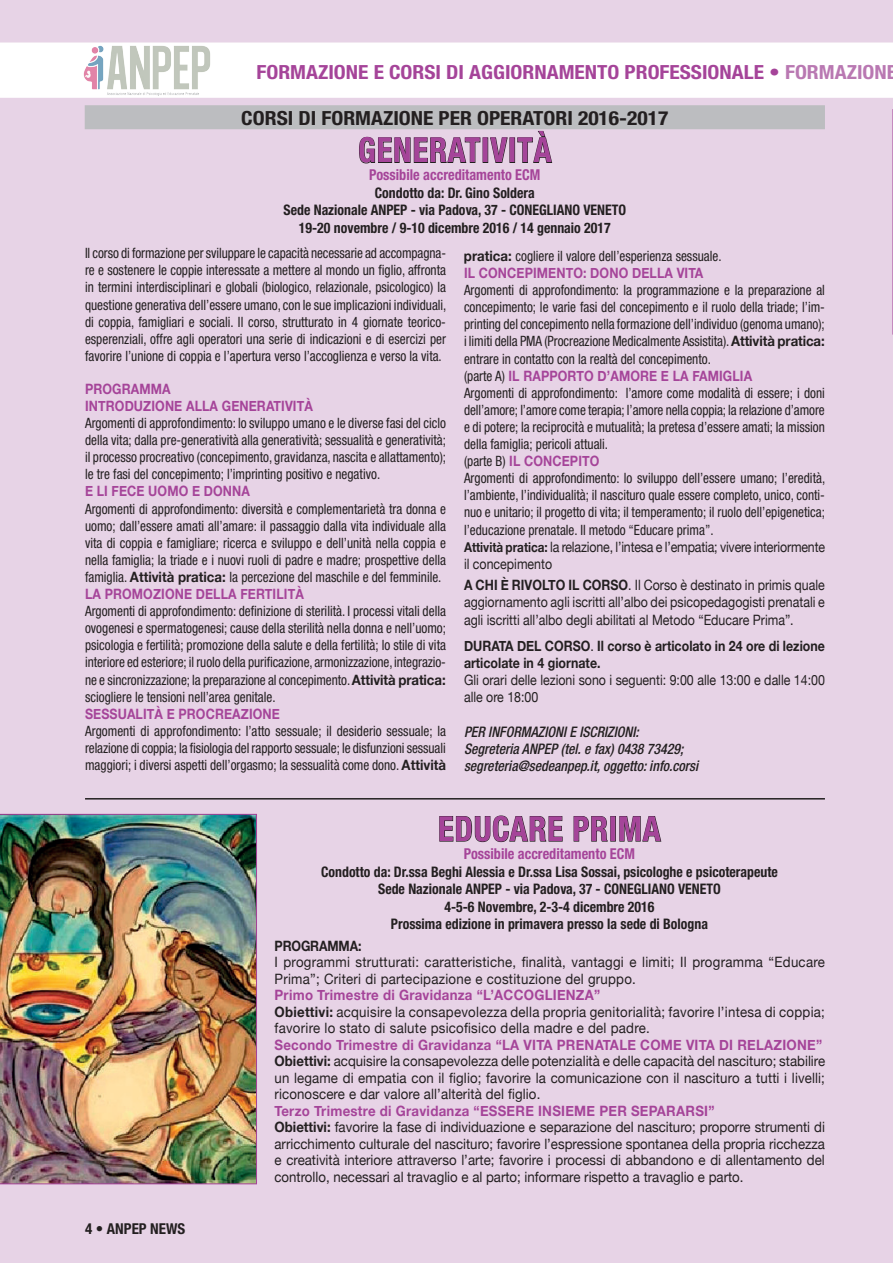
<style>
.page{position:relative;width:893px;height:1263px;background:#e7d3e6}
.page>*{position:absolute;margin:0;border:0;box-sizing:border-box;transform-origin:0 0}
.t1{font:700 condensed 34.5px "Helvetica Neue";letter-spacing:.03em;color:#a54499;scale:.93 1}
.t2{font:700 condensed 19.5px "Helvetica Neue";color:#a54499;scale:1.1 1}
.t3{font:700 condensed 19.5px "Helvetica Neue";color:#231f20;scale:1.1 1}
.t4{font:700 condensed 19.5px "Helvetica Neue";color:#b978b2;scale:1.1 1}
.t5{font:700 condensed 15px "Helvetica Neue";color:#a54499;scale:.95 1}
.t6{font:700 condensed 15px "Helvetica Neue";color:#231f20}
.t7{font:700 condensed 14.55px/17.4px "Helvetica Neue";color:#231f20;scale:.95 1}
.t8{font:italic 500 condensed 14.55px/17.4px "Helvetica Neue";color:#231f20;scale:.95 1}
.t9{font:condensed 14.25px/17.1px "Helvetica Neue";color:#231f20;text-align:justify;scale:.93 1}
.t10{font:14.25px/16.5px "Helvetica Neue";color:#231f20;scale:.93 1}
.t11{font:14.25px/16.5px "Helvetica Neue";letter-spacing:.02em;color:#231f20;scale:.93 1}
.t12{font:14.25px/17.1px "Helvetica Neue";color:#231f20;text-align:justify;scale:.87 1}
.t13{font:700 14.25px "Helvetica Neue";letter-spacing:.01em;color:#a54499;scale:.93 1}
.t14{font:700 14.25px/17.1px "Helvetica Neue";color:#231f20;scale:.87 1}
.t15{font:700 14.25px/17.1px "Helvetica Neue";letter-spacing:.01em;color:#a54499;scale:.87 1}
.s1{color:#b978b2}
.s2{font-weight:700;font-stretch:normal}
.s3{font-weight:700;font-stretch:normal;color:#a54499}
.s4{font-weight:700;font-stretch:normal;font-size:13.5px}
.s5{font-stretch:normal}
.s6{font-weight:700}
.s7{font-weight:400}
.s8{font-weight:700;color:#a54499}
</style>
<div class="page">
<div style="left:0;top:43px;width:893px;height:55px;background:#fff"></div>
<img style="left:83px;top:44px;width:129px;height:52px">
<div style="left:85px;top:105px;width:740px;height:24px;background:#bcbdc0"></div>
<svg style="left:359px;top:87px;width:122px;height:77px"></svg>
<div style="left:483px;top:137px;width:5px;height:26px;border:1px solid #231f20"></div>
<svg style="left:490px;top:137px;width:18px;height:26px"></svg>
<div style="left:509px;top:137px;width:6px;height:26px;border:1px solid #231f20"></div>
<svg style="left:517px;top:131px;width:36px;height:32px"></svg>
<svg style="left:439px;top:799px;width:124px;height:44px"></svg>
<svg style="left:573px;top:799px;width:35px;height:43px"></svg>
<div style="left:610px;top:816px;width:6px;height:25px;border:1px solid #231f20"></div>
<svg style="left:619px;top:816px;width:43px;height:26px"></svg>
<hr style="left:85px;top:798px;width:740px;height:1px;background:#231f20">
<svg style="left:892px;top:109px;width:1px;height:226px"></svg>
<img style="left:0;top:814px;width:257px;height:370px">
<h2 class="t2" style="left:256px;top:60px;width:12px">form</h2>
<h2 class="t2" style="left:306px;top:60px;width:170px">azione e corsi di aggior</h2>
<h2 class="t2" style="left:534px;top:60px;width:240px">namento professionale • <span class="s1">form</span></h2>
<h2 class="t4" style="left:835px;top:60px;width:58px">azione</h2>
<h2 class="t3" style="left:241px;top:106px;width:390px">CORSI DI FORMAZIONE PER OPERATORI 2016-2017</h2>
<h1 class="t1" style="left:358px;top:129px;width:132px">generatività</h1>
<p class="t5" style="left:369px;top:166px;width:182px">Possibile accreditamento ECM</p>
<p class="t7" style="left:284px;top:184px;width:266px;text-indent:91px">Condotto da: Dr. Gino Soldera<br>Sede Nazionale ANPEP</p>
<p class="t7" style="left:299px;top:201px;width:346px;text-indent:112px">- via Padova, 37 - CONEGLIANO VENETO<br>19-20 novembre / 9-10 dicembre 2016 / 14 gennaio 2017</p>
<p class="t9" style="left:85px;top:245px;width:390px">Il corso di formazione per sviluppare le capacità necessarie ad accompagna&shy;re e sostenere le coppie interessate a mettere al mondo un figlio, affronta in termini interdisciplinari e globali (biologico, relazionale, psicologico) la questione generativa dell’essere umano, con le sue implicazioni individuali, di coppia, famigliari e sociali. Il corso, strutturato in 4 giornate teorico&shy;esperenziali, offre agli operatori una serie di indicazioni e di esercizi per favorire l’unione di coppia e l’apertura verso l’accoglienza e verso la vita.</p>
<p class="t15" style="left:85px;top:379px;width:263px">PROGRAMMA<br>INTRODUZIONE ALLA GENERATIVITÀ</p>
<p class="t9" style="left:85px;top:414px;width:390px">Argomenti di approfondimento: lo sviluppo umano e le diverse fasi del ciclo della vita; dalla pre-generatività alla generatività; sessualità e generatività; il processo procreativo (concepimento, gravidanza, nascita e allattamento); le tre fasi del concepimento; l’imprinting positivo e negativo.</p>
<p class="t15" style="left:85px;top:482px;width:191px">E LI FECE UOMO E DONNA</p>
<p class="t9" style="left:85px;top:500px;width:390px;text-align:left">Argomenti di approfondimento: diversità e complementarietà tra donna e uomo; dall’essere amati all’amare: il passaggio dalla vita individuale alla vita di coppia e famigliare; ricerca e sviluppo e dell’unità nella coppia e nella famiglia; la triade e i nuovi ruoli di padre e madre; prospettive della famiglia. <span class="s2">Attività pratica:</span> la percezione del maschile e del femminile.<br><span class="s3">LA PROMOZIONE DELLA FERTILITÀ</span></p>
<p class="t9" style="left:85px;top:602px;width:390px">Argomenti di approfondimento: definizione di sterilità. I processi vitali della ovogenesi e spermatogenesi; cause della sterilità nella donna e nell’uomo; psicologia e fertilità; promozione della salute e della fertilità; lo stile di vita interiore ed esteriore; il ruolo della purificazione, armonizzazione, integrazio&shy;ne e sincronizzazione; la preparazione al concepimento. <span class="s2">Attività pratica: </span>sciogliere le tensioni nell’area genitale.</p>
<p class="t15" style="left:85px;top:704px;width:226px">SESSUALITÀ E PROCREAZIONE</p>
<p class="t9" style="left:85px;top:722px;width:390px">Argomenti di approfondimento: l’atto sessuale; il desiderio sessuale; la relazione di coppia; la fisiologia del rapporto sessuale; le disfunzioni sessuali maggiori; i diversi aspetti dell’orgasmo; la sessualità come dono. <span class="s2">Attività</span></p>
<p class="t9" style="left:464px;top:247px;width:278px"><span class="s2">pratica:</span> cogliere il valore dell’esperienza sessuale.<br><span class="s3">IL CONCEPIMENTO: DONO DELLA VITA</span></p>
<p class="t9" style="left:464px;top:281px;width:390px;text-align:left">Argomenti di approfondimento: la programmazione e la preparazione al concepimento; le varie fasi del concepimento e il ruolo della triade; l’im&shy;printing del concepimento nella formazione dell’individuo (genoma umano); i limiti della PMA (Procreazione Medicalmente Assistita). <span class="s2">Attività pratica: </span>entrare in contatto con la realtà del concepimento.<br>(parte A) <span class="s3">IL RAPPORTO D’AMORE E LA FAMIGLIA<br></span>Argomenti di approfondimento: l’amore come modalità di essere; i doni dell’amore; l’amore come terapia; l’amore nella coppia; la relazione d’amore e di potere; la reciprocità e mutualità; la pretesa d’essere amati; la mission della famiglia; pericoli attuali.<br>(parte B) <span class="s3">IL CONCEPITO<br></span>Argomenti di approfondimento: lo sviluppo dell’essere umano; l’eredità, l’ambiente, l’individualità; il nascituro quale essere completo, unico, conti&shy;nuo e unitario; il progetto di vita; il temperamento; il ruolo dell’epigenetica; l’educazione prenatale. Il metodo “Educare prima”.<br><span class="s4">Attività pratica:</span> <span class="s5">la relazione, l’intesa e l’empatia; vivere interiormente il concepimento</span></p>
<p class="t12" style="left:464px;top:576px;width:416px"><span class="s6">A CHI È RIVOLTO IL CORSO</span>. Il Corso è destinato in primis quale aggiornamento agli iscritti all’albo dei psicopedagogisti prenatali e agli iscritti all’albo degli abilitati al Metodo “Educare Prima”.</p>
<p class="t14" style="left:464px;top:636px;width:416px">DURATA DEL CORSO<span class="s7">.</span> Il corso è articolato in 24 ore di lezione articolate in 4 giornate.</p>
<p class="t12" style="left:464px;top:670px;width:416px">Gli orari delle lezioni sono i seguenti: 9:00 alle 13:00 e dalle 14:00 alle ore 18:00</p>
<p class="t8" style="left:464px;top:722px;width:248px">PER INFORMAZIONI E ISCRIZIONI:<br>Segreteria ANPEP (tel. e fax) 0438 73429; segreteria@sedeanpep.it, oggetto: info.corsi</p>
<h1 class="t1" style="left:438px;top:808px;width:241px">educare prima</h1>
<p class="t5" style="left:464px;top:845px;width:182px">Possibile accreditamento ECM</p>
<p class="t7" style="left:378px;top:862px;width:422px;text-indent:-57px">Condotto da: Dr.ssa Beghi Alessia e Dr.ssa Lisa Sossai, psicologhe e psicoterapeute<br>Sede Nazionale ANPEP</p>
<p class="t7" style="left:505px;top:880px;width:228px">- via Padova, 37 - CONEGLIANO VENETO</p>
<p class="t7" style="left:444px;top:897px;width:222px">4-5-6 Novembre, 2-3-4 dicembre 2016</p>
<p class="t7" style="left:391px;top:915px;width:335px">Prossima edizione in primavera presso la sede di Bologna</p>
<p class="t6" style="left:85px;top:1220px;width:102px">4 • anpep news</p>
<p class="t14" style="left:274px;top:936px;width:22px">Programma</p>
<p class="t14" style="left:358px;top:936px;width:5px">:</p>
<p class="t11" style="left:274px;top:953px;width:593px">I programmi strutturati: caratteristiche, finalità, vantaggi e limiti; Il programma “Educare<br>Prima”; Criteri di partecipazione e costituzione del gruppo.</p>
<p class="t13" style="left:274px;top:982px;width:248px">Primo Trimestre di Gravidanza “L’accoglienza</p>
<p class="t11" style="left:274px;top:986px;width:593px;text-indent:320px"><span class="s8">”<br></span><span class="s6">Obiettivi:</span> acquisire la consapevolezza della propria genitorialità; favorire l’intesa di coppia; favorire lo stato di salute psicofisico della madre e del padre.</p>
<p class="t13" style="left:274px;top:1031px;width:277px">Secondo Trimestre di Gravidanza “La vita</p>
<p class="t13" style="left:557px;top:1031px;width:11px">prenatale</p>
<p class="t13" style="left:640px;top:1031px;width:12px">come</p>
<p class="t13" style="left:686px;top:1031px;width:9px">vita</p>
<p class="t13" style="left:719px;top:1031px;width:30px">di relazione</p>
<p class="t10" style="left:274px;top:1035px;width:594px;text-indent:542px"><span class="s8">” </span><span class="s6">Obiettivi:</span> acquisire la consapevolezza delle potenzialità e delle capacità del nascituro; stabilire un legame di empatia con il figlio; favorire la comunicazione con il nascituro a tutti i livelli; riconoscere e dar valore all’alterità del figlio.</p>
<p class="t13" style="left:274px;top:1097px;width:242px">Terzo Trimestre di Gravidanza “Essere</p>
<p class="t13" style="left:538px;top:1097px;width:10px">insieme</p>
<p class="t13" style="left:599px;top:1097px;width:11px">per</p>
<p class="t13" style="left:631px;top:1097px;width:11px">separarsi</p>
<p class="t10" style="left:274px;top:1101px;width:593px;text-indent:434px"><span class="s8">”<br></span><span class="s6">Obiettivi:</span> favorire la fase di individuazione e separazione del nascituro; proporre strumenti di arricchimento culturale del nascituro; favorire l’espressione spontanea della propria ricchezza e creatività interiore attraverso l’arte; favorire i processi di abbandono e di allentamento del controllo, necessari al travaglio e al parto; informare rispetto a travaglio e parto.</p>
</div>
